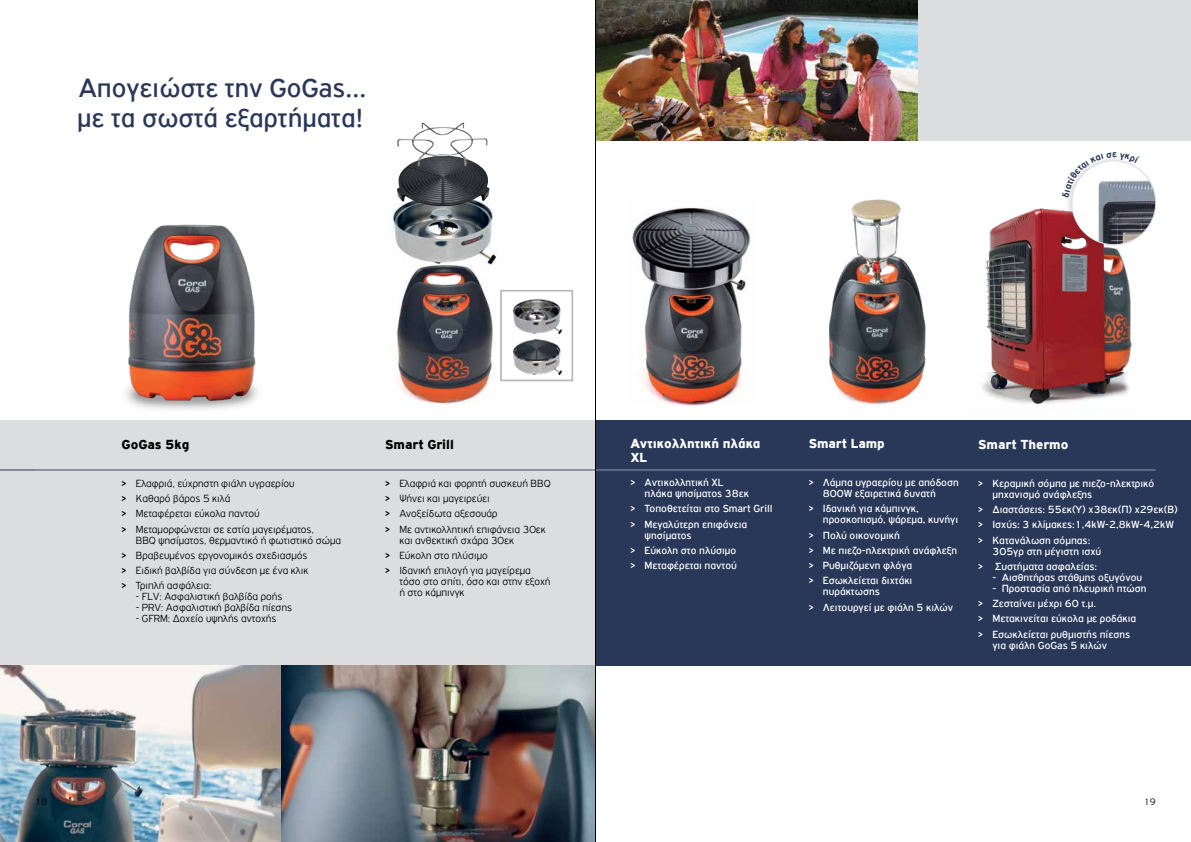
<style>
.page{position:relative;width:1191px;height:842px;background:#fff}
.page>*{position:absolute;margin:0;border:0;box-sizing:border-box;transform-origin:0 0}
.t1{font:28px/30.1px "PF Highway Gothic";color:#293758}
.t2{font:900 14px/14px "PF Highway Gothic";color:#fff}
.t3{font:900 14px "PF Highway Gothic";color:#000}
.t4{font:11px/15.3px "PF Highway Gothic";color:#fff}
.t5{font:300 11px/15.3px "PF Highway Gothic";color:#000}
.t6{font:300 10px "PF Highway Gothic";color:#000}
.s1{font-weight:400}
</style>
<div class="page">
<div style="left:595px;top:420px;width:596px;height:245px;background:#293758"></div>
<div style="left:0;top:420px;width:595px;height:245px;background:#dcddde"></div>
<img style="left:596px;top:0;width:322px;height:140px">
<img style="left:632px;top:208px;width:118px;height:198px">
<img style="left:829px;top:199px;width:97px;height:206px">
<img style="left:0;top:665px;width:595px;height:177px">
<img style="left:500px;top:289px;width:74px;height:33px">
<img style="left:500px;top:322px;width:74px;height:60px">
<div style="left:500px;top:290px;width:73px;height:91px;border:2px solid #939598"></div>
<img style="left:0;top:840px;width:280px;height:2px">
<img style="left:126px;top:224px;width:132px;height:186px">
<img style="left:396px;top:266px;width:100px;height:138px">
<img style="left:392px;top:207px;width:104px;height:58px">
<img style="left:397px;top:166px;width:93px;height:41px">
<img style="left:397px;top:122px;width:90px;height:44px">
<img style="left:982px;top:208px;width:150px;height:197px">
<div style="left:918px;top:0;width:273px;height:140px;background:#dcddde"></div>
<hr style="left:0;top:470px;width:595px;height:1px;background:#293758">
<div style="left:1064px;top:155px;width:94px;height:94px;background:#000;opacity:.11"></div>
<img style="left:1071px;top:163px;width:84px;height:82px">
<hr style="left:595px;top:0;width:1px;height:842px;background:#000">
<svg style="left:3px;top:832px;width:8px;height:8px"></svg>
<svg style="left:1064px;top:155px;width:75px;height:42px"></svg>
<h1 class="t1" style="left:77px;top:72px;width:291px">Απογειώστε την GoGas... με τα σωστά εξαρτήματα!</h1>
<p class="t3" style="left:122px;top:437px;width:69px">GoGas 5kg</p>
<p class="t5" style="left:122px;top:476px;width:194px"><span class="s1">&gt;</span> Eλαφριά, εύχρηστη φιάλη υγραερίου<br><span class="s1">&gt;</span> Καθαρό βάρος 5 κιλά<br><span class="s1">&gt;</span> Μεταφέρεται εύκολα παντού<br><span class="s1">&gt;</span> Μεταμορφώνεται σε εστία μαγειρέματος,</p>
<p class="t5" style="left:122px;top:532px;width:221px;text-indent:14px">BBQ ψησίματος, θερμαντικό ή φωτιστικό σώμα <span class="s1">&gt;</span> Βραβευμένος εργονομικός σχεδιασμός<br><span class="s1">&gt;</span> Ειδική βαλβίδα για σύνδεση με ένα κλικ<br><span class="s1">&gt;</span> Τριπλή ασφάλεια:</p>
<p class="t5" style="left:136px;top:589px;width:148px">- FLV: Aσφαλιστική βαλβίδα ροής</p>
<p class="t5" style="left:136px;top:600px;width:158px">- PRV: Ασφαλιστική βαλβίδα πίεσης</p>
<p class="t5" style="left:136px;top:611px;width:142px">- GFRM: Δοχείο υψηλής αντοχής</p>
<p class="t3" style="left:385px;top:437px;width:70px">Smart Grill</p>
<p class="t5" style="left:385px;top:476px;width:167px"><span class="s1">&gt;</span> Ελαφριά και φορητή συσκευή BBQ <span class="s1">&gt;</span> Ψήνει και μαγειρεύει<br><span class="s1">&gt;</span> Aνοξείδωτα αξεσουάρ<br><span class="s1">&gt;</span> Με αντικολλητική επιφάνεια 30εκ</p>
<p class="t5" style="left:385px;top:532px;width:147px;text-indent:14px">και ανθεκτική σχάρα 30εκ<br><span class="s1">&gt;</span> Εύκολη στο πλύσιμο<br><span class="s1">&gt;</span> Ιδανική επιλογή για μαγείρεμα</p>
<p class="t5" style="left:399px;top:576px;width:153px;line-height:11px">τόσο στο σπίτι, όσο και στην εξοχή ή στο κάμπινγκ</p>
<p class="t2" style="left:630px;top:436px;width:131px">Αντικολλητική πλάκα<br>XL</p>
<p class="t4" style="left:644px;top:477px;width:106px;line-height:11px;text-indent:-14px">&gt; Αντικολλητική XL πλάκα ψησίματος 38εκ</p>
<p class="t4" style="left:630px;top:501px;width:144px">&gt; Τοποθετείται στο Smart Grill &gt; Μεγαλύτερη επιφάνεια</p>
<p class="t4" style="left:630px;top:527px;width:108px;text-indent:14px">ψησίματος<br>&gt; Εύκολη στο πλύσιμο &gt; Μεταφέρεται παντού</p>
<p class="t2" style="left:808px;top:436px;width:78px">Smart Lamp</p>
<p class="t4" style="left:823px;top:477px;width:137px;line-height:11px;text-indent:-14px">&gt; Λάμπα υγραερίου με απόδοση<br>800W εξαιρετικά δυνατή</p>
<p class="t4" style="left:823px;top:503px;width:137px;line-height:11px;text-indent:-14px">&gt; Ιδανική για κάμπινγκ, προσκοπισμό, ψάρεμα, κυνήγι</p>
<p class="t4" style="left:808px;top:527px;width:150px">&gt; Πολύ οικονομική<br>&gt; Με πιεζο-ηλεκτρική ανάφλεξη &gt; Ρυθμιζόμενη φλόγα<br>&gt; Εσωκλείεται διχτάκι</p>
<p class="t4" style="left:808px;top:584px;width:146px;text-indent:14px">πυράκτωσης<br>&gt; Λειτουργεί με φιάλη 5 κιλών</p>
<p class="t2" style="left:978px;top:437px;width:92px">Smart Thermo</p>
<p class="t4" style="left:992px;top:478px;width:163px;line-height:11px;text-indent:-14px">&gt; Κεραμική σόμπα με πιεζο-ηλεκτρικό μηχανισμό ανάφλεξης</p>
<p class="t4" style="left:978px;top:502px;width:201px">&gt; Διαστάσεις: 55εκ(Υ) χ38εκ(Π) x29εκ(Β) &gt; Ισχύς: 3 κλίμακες:1,4kW-2,8kW-4,2kW &gt; Kατανάλωση σόμπας:</p>
<p class="t4" style="left:978px;top:543px;width:124px;text-indent:14px">305γρ στη μέγιστη ισχύ &gt; Συστήματα ασφαλείας:</p>
<p class="t4" style="left:992px;top:570px;width:151px">- Αισθητήρας στάθμης οξυγόνου</p>
<p class="t4" style="left:978px;top:581px;width:170px;text-indent:14px">- Προστασία από πλευρική πτώση &gt; Ζεσταίνει μέχρι 60 τ.μ.<br>&gt; Μετακινείται εύκολα με ροδάκια<br>&gt; Εσωκλείεται ρυθμιστής πίεσης</p>
<p class="t4" style="left:992px;top:637px;width:116px">για φιάλη GoGas 5 κιλών</p>
<p class="t6" style="left:35px;top:797px;width:13px">18</p>
<p class="t6" style="left:1143px;top:797px;width:13px">19</p>
</div>
